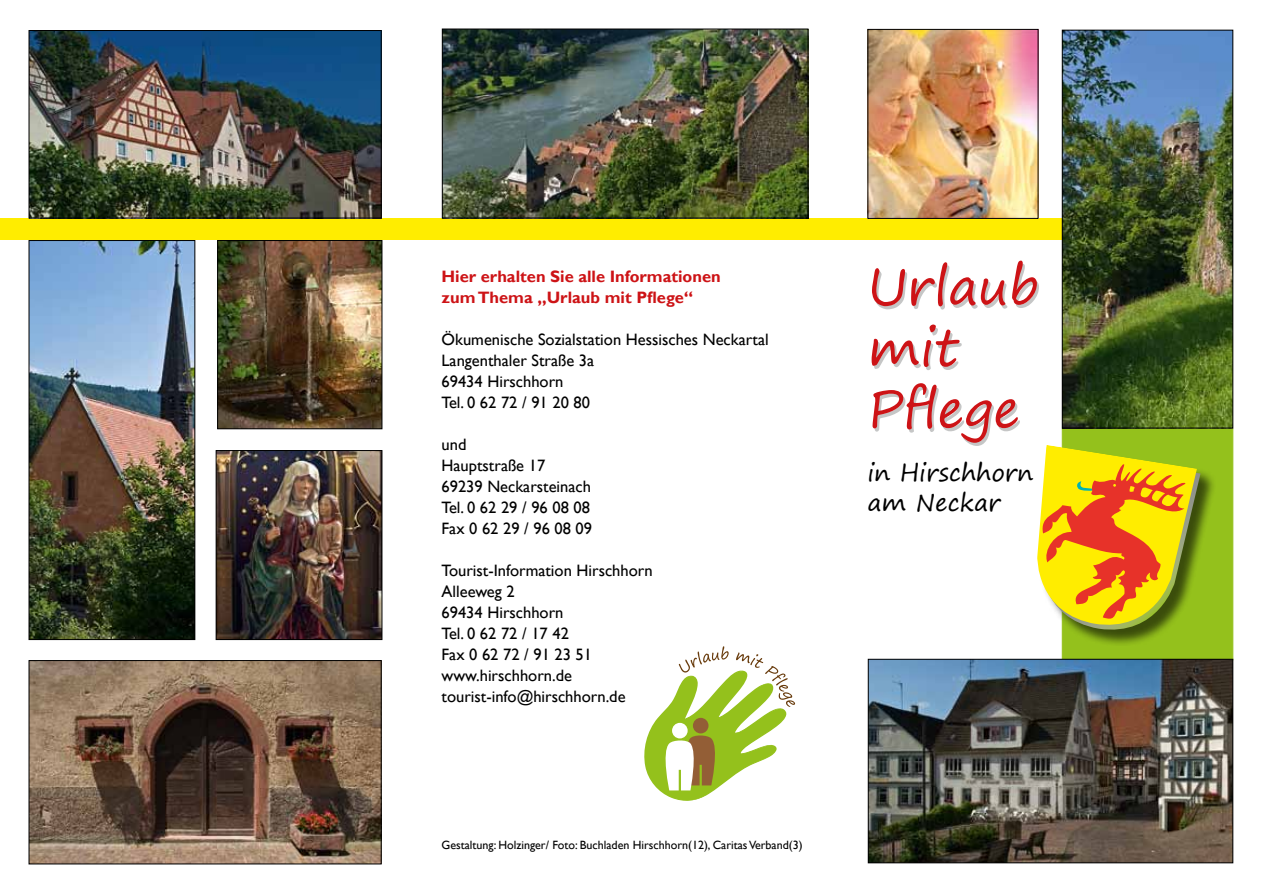
<style>
.page{position:relative;width:1263px;height:893px;background:#fff}
.page>*{position:absolute;margin:0;border:0;box-sizing:border-box;transform-origin:0 0}
.t1{font:51px/61.2px "Segoe Print";color:#cd1316}
.t2{font:24px/30px "Segoe Print";color:#000}
.t3{font:16.5px/21px "Gill Sans";color:#000}
.t4{font:700 16.5px/21px "Gill Sans";color:#cd1316}
.t5{font:12px "Gill Sans";color:#000}
</style>
<div class="page">
<div style="left:1062px;top:428px;width:171px;height:232px;background:#94c11c;border:1px solid #94c11c"></div>
<div style="left:0;top:219px;width:1062px;height:21px;background:#ffed00"></div>
<svg style="left:644px;top:646px;width:151px;height:155px"></svg>
<div style="left:1038px;top:446px;width:178px;height:199px;background:#000;opacity:.6"></div>
<svg style="left:1037px;top:445px;width:163px;height:192px"></svg>
<img style="left:869px;top:31px;width:167px;height:186px">
<div style="left:867px;top:29px;width:171px;height:190px;border:1px solid #000"></div>
<img style="left:219px;top:242px;width:161px;height:185px">
<div style="left:217px;top:240px;width:165px;height:189px;border:1px solid #000"></div>
<img style="left:31px;top:32px;width:349px;height:184px">
<div style="left:29px;top:30px;width:353px;height:188px;border:1px solid #000"></div>
<img style="left:31px;top:662px;width:349px;height:200px">
<div style="left:29px;top:660px;width:353px;height:204px;border:1px solid #000"></div>
<img style="left:31px;top:242px;width:162px;height:396px">
<div style="left:29px;top:240px;width:166px;height:400px;border:1px solid #000"></div>
<img style="left:218px;top:452px;width:162px;height:186px">
<div style="left:216px;top:450px;width:166px;height:190px;border:1px solid #000"></div>
<img style="left:1064px;top:32px;width:167px;height:394px">
<div style="left:1062px;top:30px;width:171px;height:398px;border:1px solid #000"></div>
<img style="left:870px;top:661px;width:361px;height:200px">
<div style="left:868px;top:659px;width:365px;height:204px;border:1px solid #000"></div>
<img style="left:444px;top:31px;width:362px;height:185px">
<div style="left:442px;top:29px;width:366px;height:189px;border:1px solid #000"></div>
<p class="t4" style="left:441px;top:266px;width:281px">Hier erhalten Sie alle Informationen zum Thema „Urlaub mit Pflege“</p>
<p class="t3" style="left:441px;top:329px;width:329px">Ökumenische Sozialstation Hessisches Neckartal<br>Langenthaler Straße 3a<br>69434 Hirschhorn<br>Tel. 0 62 72 / 91 20 80</p>
<p class="t3" style="left:441px;top:434px;width:152px">und<br>Hauptstraße 17<br>69239 Neckarsteinach<br>Tel. 0 62 29 / 96 08 08<br>Fax 0 62 29 / 96 08 09</p>
<p class="t3" style="left:441px;top:560px;width:213px">Tourist-Information Hirschhorn<br>Alleeweg 2<br>69434 Hirschhorn<br>Tel. 0 62 72 / 17 42<br>Fax 0 62 72 / 91 23 51 www.hirschhorn.de tourist-info@hirschhorn.de</p>
<p class="t5" style="left:441px;top:838px;width:362px">Gestaltung: Holzinger/ Foto: Buchladen Hirschhorn(12), Caritas Verband(3)</p>
<h1 class="t1" style="left:867px;top:255px;width:172px">Urlaub mit<br>Pflege</h1>
<h2 class="t2" style="left:867px;top:457px;width:167px">in Hirschhorn am Neckar</h2>
</div>
